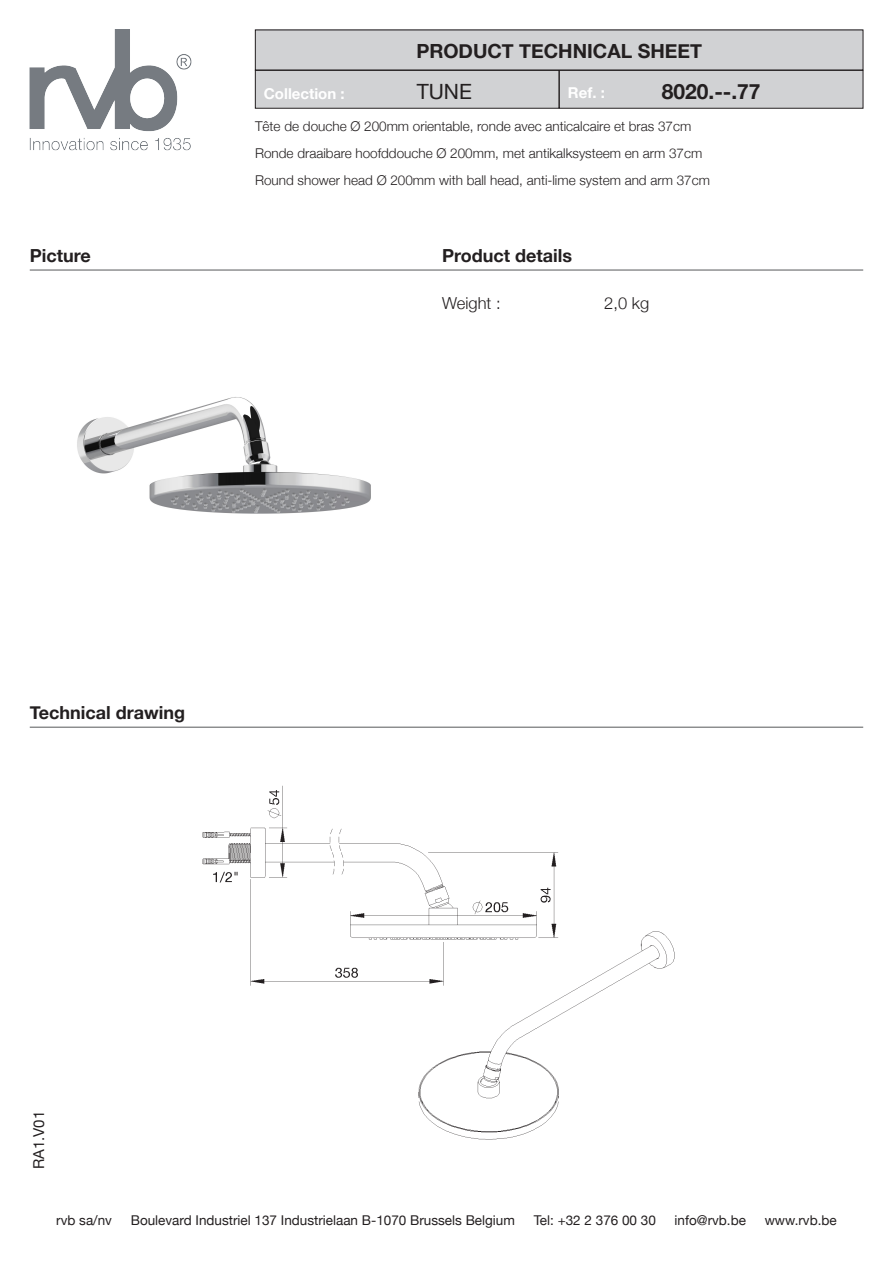
<style>
.page{position:relative;width:893px;height:1263px;background:#fff}
.page>*{position:absolute;margin:0;border:0;box-sizing:border-box;transform-origin:0 0}
.t1{font:700 21px "Helvetica Neue";color:#231f20}
.t2{font:21px "Helvetica Neue";color:#231f20}
.t3{font:700 19.5px "Helvetica Neue";color:#231f20}
.t4{font:700 18px "Helvetica Neue";color:#231f20}
.t5{font:300 16.5px "Helvetica Neue";color:#231f20}
.t6{font:700 15px "Helvetica Neue";color:#fff}
.t7{font:15px "Helvetica Neue";color:#231f20}
.t8{font:300 13.5px "Helvetica Neue";color:#231f20}
.t9{font:13.5px "Helvetica Neue";color:#231f20}
</style>
<div class="page">
<img style="left:30px;top:30px;width:162px;height:121px">
<div style="left:255px;top:70px;width:304px;height:38px;background:#d1d2d4"></div>
<div style="left:255px;top:70px;width:304px;height:38px;border:1px solid #231f20"></div>
<div style="left:559px;top:70px;width:304px;height:38px;background:#d1d2d4"></div>
<div style="left:559px;top:70px;width:304px;height:38px;border:1px solid #231f20"></div>
<div style="left:255px;top:30px;width:608px;height:40px;background:#d1d2d4"></div>
<hr style="left:30px;top:727px;width:833px;height:1px;background:#57585a">
<hr style="left:30px;top:270px;width:833px;height:1px;background:#57585a">
<img style="left:77px;top:397px;width:294px;height:117px">
<img style="left:202px;top:785px;width:473px;height:355px">
<h2 class="t3" style="left:416px;top:39px;width:287px">PRODUCT TECHNICAL SHEET</h2>
<p class="t2" style="left:417px;top:79px;width:57px">TUNE</p>
<p class="t1" style="left:662px;top:79px;width:100px">8020.--.77</p>
<p class="t6" style="left:264px;top:84px;width:82px">Collection :</p>
<p class="t6" style="left:568px;top:83px;width:38px">Ref. :</p>
<h3 class="t4" style="left:30px;top:244px;width:63px">Picture</h3>
<p class="t8" style="left:255px;top:118px;width:438px">Tête de douche Ø 200mm orientable, ronde avec anticalcaire et bras 37cm</p>
<p class="t8" style="left:255px;top:145px;width:449px">Ronde draaibare hoofddouche Ø 200mm, met antikalksysteem en arm 37cm</p>
<p class="t8" style="left:255px;top:172px;width:456px">Round shower head Ø 200mm with ball head, anti-lime system and arm 37cm</p>
<h3 class="t4" style="left:442px;top:244px;width:131px">Product details</h3>
<p class="t5" style="left:442px;top:293px;width:60px">Weight :</p>
<p class="t5" style="left:604px;top:293px;width:46px">2,0 kg</p>
<h3 class="t4" style="left:30px;top:702px;width:157px">Technical drawing</h3>
<p class="t7" style="left:30px;top:1169px;width:60px;rotate:-90deg">RA1.V01</p>
<p class="t9" style="left:56px;top:1212px;width:57px">rvb sa/nv</p>
<p class="t9" style="left:131px;top:1212px;width:386px">Boulevard Industriel 137 Industrielaan B-1070 Brussels Belgium</p>
<p class="t9" style="left:534px;top:1212px;width:124px">Tel: +32 2 376 00 30</p>
<p class="t9" style="left:675px;top:1212px;width:73px">info@rvb.be</p>
<p class="t9" style="left:765px;top:1212px;width:73px">www.rvb.be</p>
</div>
